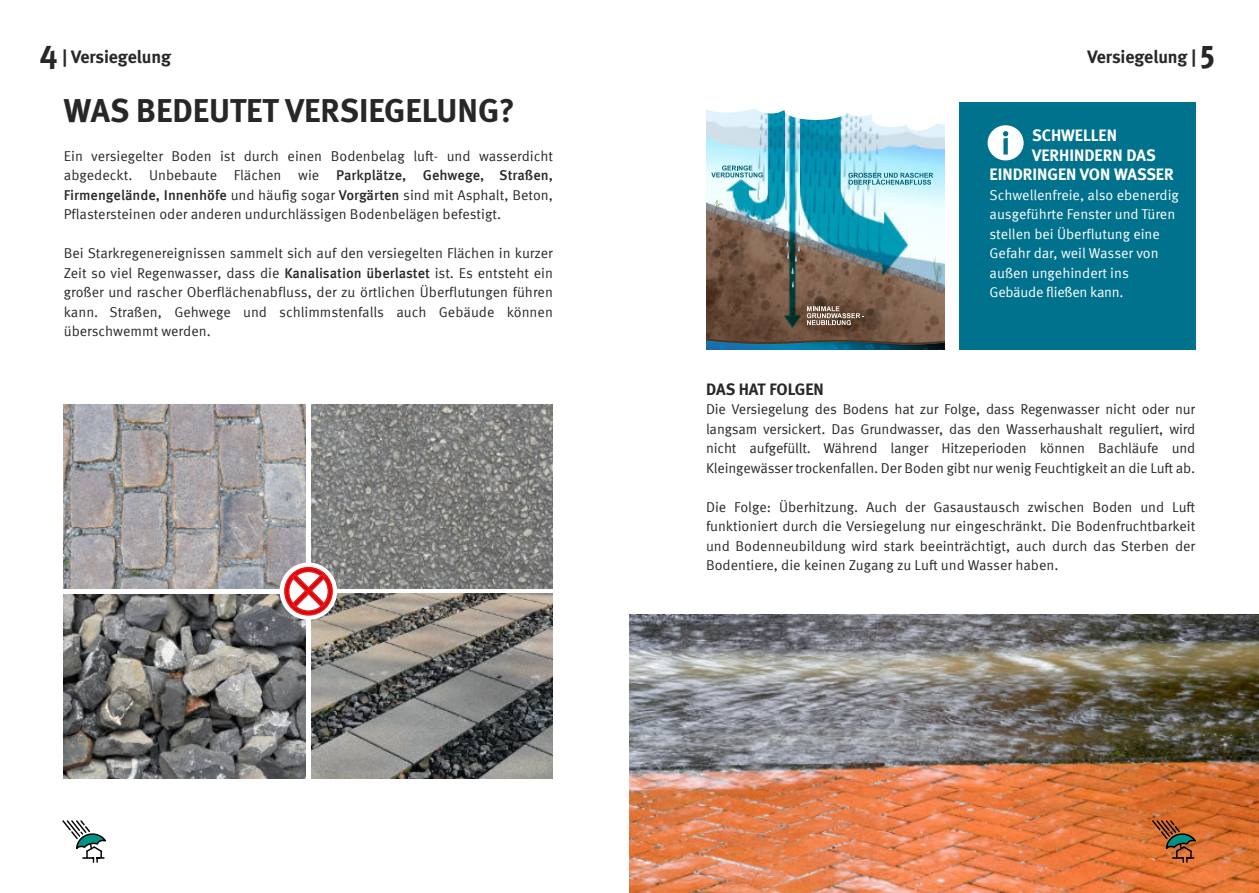
<style>
.page{position:relative;width:1259px;height:893px;background:#fff}
.page>*{position:absolute;margin:0;border:0;box-sizing:border-box;transform-origin:0 0}
.t1{font:700 33px "Meta";color:rgb(0 0 0/.85)}
.t2{font:800 condensed 33px "Meta Pro";color:rgb(0 0 0/.85)}
.t3{font:700 18px "Meta";letter-spacing:-.005em;color:rgb(0 0 0/.85)}
.t4{font:700 16.5px "Meta";color:#fff}
.t5{font:700 16.5px "Meta";color:rgb(0 0 0/.85)}
.t6{font:14.25px/19.5px "Meta Pro";letter-spacing:-.005em;color:rgb(0 0 0/.85);text-align:justify}
.t7{font:14.25px/19.5px "Meta Pro";color:#fff}
.s1{font-size:33px}
.s2{font-weight:500}
</style>
<div class="page">
<div style="left:959px;top:102px;width:236px;height:247px;background:#00728d"></div>
<svg style="left:987px;top:125px;width:36px;height:35px"></svg>
<img style="left:312px;top:404px;width:241px;height:184px">
<img style="left:64px;top:404px;width:241px;height:184px">
<img style="left:64px;top:595px;width:241px;height:183px">
<img style="left:312px;top:593px;width:241px;height:185px">
<img style="left:629px;top:614px;width:630px;height:279px">
<div style="left:280px;top:562px;width:57px;height:58px;background:#fff;border-radius:50%"></div>
<svg style="left:283px;top:566px;width:51px;height:50px"></svg>
<svg style="left:62px;top:820px;width:45px;height:43px"></svg>
<svg style="left:1152px;top:820px;width:44px;height:43px;background:#a36130"></svg>
<img style="left:784px;top:153px;width:160px;height:46px">
<img style="left:785px;top:153px;width:16px;height:46px">
<img style="left:726px;top:153px;width:58px;height:46px">
<img style="left:801px;top:153px;width:106px;height:46px">
<svg style="left:706px;top:108px;width:238px;height:45px"></svg>
<img style="left:749px;top:188px;width:7px;height:10px">
<img style="left:759px;top:191px;width:7px;height:8px">
<img style="left:769px;top:194px;width:7px;height:5px">
<img style="left:731px;top:198px;width:29px;height:1px">
<svg style="left:711px;top:166px;width:52px;height:11px"></svg>
<svg style="left:848px;top:173px;width:85px;height:12px"></svg>
<svg style="left:706px;top:199px;width:238px;height:151px;background:#707a75"></svg>
<h1 class="t2" style="left:1200px;top:38px;width:16px">5</h1>
<p class="t3" style="left:40px;top:50px;width:133px"><span class="s1">4</span> | Versiegelung</p>
<p class="t3" style="left:1087px;top:50px;width:110px">Versiegelung |</p>
<h1 class="t1" style="left:64px;top:97px;width:453px">WAS BEDEUTET VERSIEGELUNG?</h1>
<p class="t6" style="left:64px;top:147px;width:491px">Ein versiegelter Boden ist durch einen Bodenbelag luft- und wasserdicht abgedeckt. Unbebaute Flächen wie <span class="s2">Parkplätze, Gehwege, Straßen, Firmengelände, Innenhöfe</span> und häufig sogar <span class="s2">Vorgärten</span> sind mit Asphalt, Beton, Pflastersteinen oder anderen undurchlässigen Bodenbelägen befestigt.</p>
<p class="t6" style="left:64px;top:245px;width:490px">Bei Starkregenereignissen sammelt sich auf den versiegelten Flächen in kurzer Zeit so viel Regenwasser, dass die <span class="s2">Kanalisation überlastet</span> ist. Es entsteht ein großer und rascher Oberflächenabfluss, der zu örtlichen Überflutungen führen kann. Straßen, Gehwege und schlimmstenfalls auch Gebäude können überschwemmt werden.</p>
<p class="t4" style="left:1032px;top:129px;width:86px">SCHWELLEN</p>
<p class="t4" style="left:1032px;top:148px;width:125px">VERHINDERN DAS</p>
<p class="t4" style="left:989px;top:168px;width:186px">EINDRINGEN VON WASSER</p>
<p class="t7" style="left:989px;top:186px;width:191px">Schwellenfreie, also ebenerdig ausgeführte Fenster und Türen stellen bei Überflutung eine<br>Gefahr dar, weil Wasser von außen ungehindert ins<br>Gebäude fließen kann.</p>
<p class="t5" style="left:706px;top:382px;width:119px">DAS HAT FOLGEN</p>
<p class="t6" style="left:706px;top:401px;width:491px">Die Versiegelung des Bodens hat zur Folge, dass Regenwasser nicht oder nur langsam versickert. Das Grundwasser, das den Wasserhaushalt reguliert, wird nicht aufgefüllt. Während langer Hitzeperioden können Bachläufe und Kleingewässer trockenfallen. Der Boden gibt nur wenig Feuchtigkeit an die Luft ab.</p>
<p class="t6" style="left:706px;top:498px;width:491px">Die Folge: Überhitzung. Auch der Gasaustausch zwischen Boden und Luft funktioniert durch die Versiegelung nur eingeschränkt. Die Bodenfruchtbarkeit und Bodenneubildung wird stark beeinträchtigt, auch durch das Sterben der Bodentiere, die keinen Zugang zu Luft und Wasser haben.</p>
</div>
